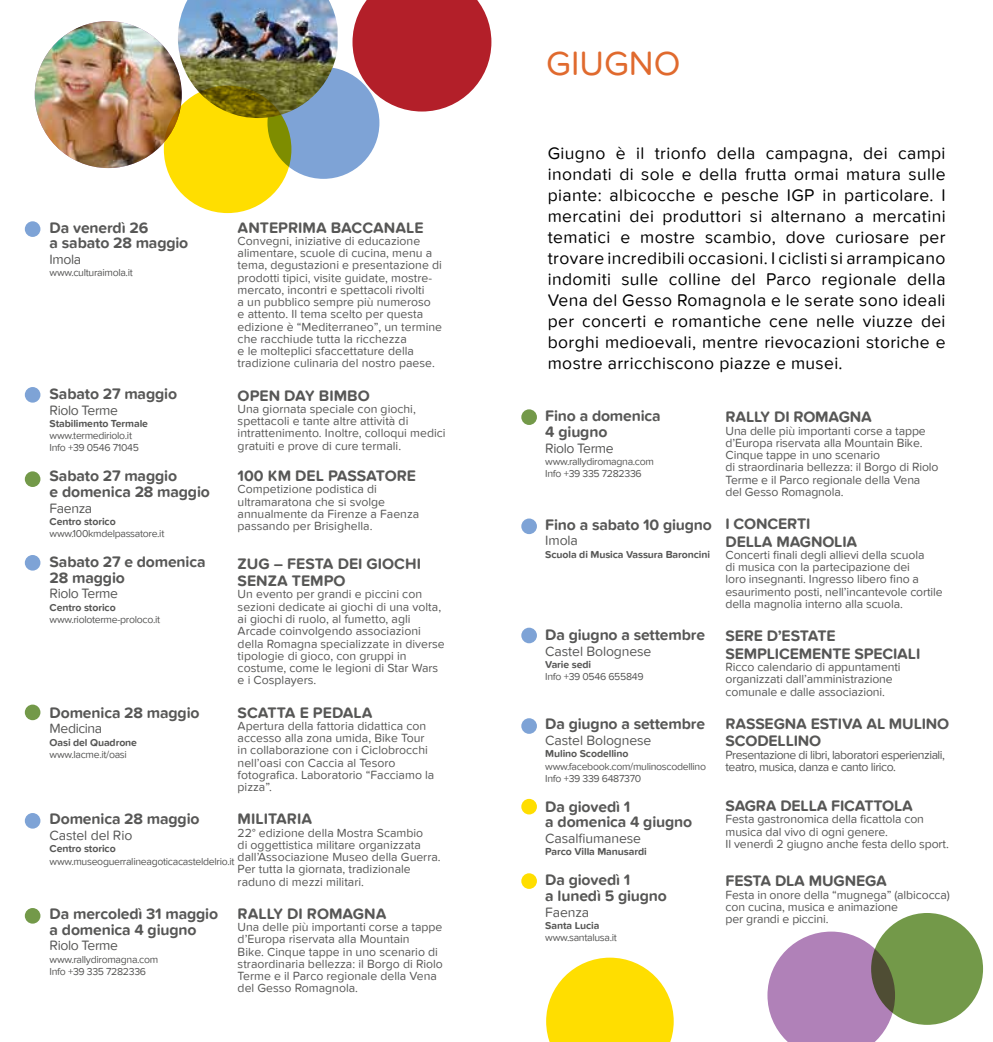
<style>
.page{position:relative;width:993px;height:1042px;background:#fff}
.page>*{position:absolute;margin:0;border:0;box-sizing:border-box;transform-origin:0 0}
.t1{font:35px "Proxima Nova Soft W03";color:#e06a2e}
.t2{font:17.5px/21px "Proxima Nova Soft W03";letter-spacing:.02em;color:#000;text-align:justify}
.t3{font:700 15.75px/15.8px "Proxima Nova Soft W03";letter-spacing:-.01em;color:#575756}
.t4{font:14px "Proxima Nova Soft W03";letter-spacing:-.01em;color:#575756}
.t5{font:14px "Proxima Nova Soft W03";letter-spacing:-.03em;color:#575756}
.t6{font:12.25px/12.2px "Proxima Nova Soft W03";color:#575756}
.t7{font:12.25px/12.2px "Proxima Nova Soft W03";letter-spacing:-.04em;color:#575756}
.t8{font:10.5px/12.2px "Proxima Nova Soft W03";letter-spacing:-.03em;color:#575756}
.t9{font:700 10.5px "Proxima Nova Soft W03";letter-spacing:-.01em;color:#575756}
</style>
<div class="page">
<div style="left:267px;top:67px;width:112px;height:112px;background:#7ea3d6;border-radius:50%"></div>
<img style="left:35px;top:21px;width:147px;height:147px;border-radius:73px">
<img style="left:178px;top:0;width:159px;height:118px">
<svg style="left:352px;top:0;width:139px;height:112px"></svg>
<svg style="left:164px;top:86px;width:127px;height:127px;fill:#ffde00"></svg>
<div style="left:870px;top:913px;width:112px;height:112px;background:#739949;border-radius:50%"></div>
<svg style="left:767px;top:931px;width:127px;height:111px"></svg>
<svg style="left:546px;top:957px;width:127px;height:85px"></svg>
<div style="left:25px;top:221px;width:15px;height:16px;background:#7ea3d6;border-radius:50%"></div>
<div style="left:25px;top:387px;width:15px;height:16px;background:#7ea3d6;border-radius:50%"></div>
<div style="left:25px;top:555px;width:15px;height:15px;background:#7ea3d6;border-radius:50%"></div>
<div style="left:25px;top:471px;width:15px;height:16px;background:#739949;border-radius:50%"></div>
<div style="left:25px;top:704px;width:15px;height:16px;background:#739949;border-radius:50%"></div>
<div style="left:25px;top:813px;width:15px;height:15px;background:#7ea3d6;border-radius:50%"></div>
<div style="left:25px;top:908px;width:15px;height:15px;background:#739949;border-radius:50%"></div>
<div style="left:521px;top:409px;width:15px;height:16px;background:#739949;border-radius:50%"></div>
<div style="left:521px;top:628px;width:15px;height:15px;background:#7ea3d6;border-radius:50%"></div>
<div style="left:521px;top:518px;width:15px;height:16px;background:#7ea3d6;border-radius:50%"></div>
<div style="left:521px;top:718px;width:15px;height:16px;background:#7ea3d6;border-radius:50%"></div>
<div style="left:521px;top:799px;width:15px;height:15px;background:#ffde00;border-radius:50%"></div>
<div style="left:521px;top:873px;width:15px;height:16px;background:#ffde00;border-radius:50%"></div>
<p class="t3" style="left:50px;top:219px;width:140px">Da venerdì 26<br>a sabato 28 maggio</p>
<p class="t4" style="left:50px;top:252px;width:33px">Imola</p>
<p class="t8" style="left:50px;top:267px;width:85px">www.culturaimola.it</p>
<p class="t3" style="left:237px;top:219px;width:187px">ANTEPRIMA BACCANALE</p>
<p class="t6" style="left:237px;top:234px;width:206px">Convegni, iniziative di educazione alimentare, scuole di cucina, menu a tema, degustazioni e presentazione di prodotti tipici, visite guidate, mostre&shy;mercato, incontri e spettacoli rivolti<br>a un pubblico sempre più numeroso<br>e attento. Il tema scelto per questa edizione è “Mediterraneo”, un termine che racchiude tutta la ricchezza<br>e le molteplici sfaccettature della tradizione culinaria del nostro paese.</p>
<p class="t3" style="left:237px;top:387px;width:133px">OPEN DAY BIMBO</p>
<p class="t6" style="left:237px;top:402px;width:209px">Una giornata speciale con giochi, spettacoli e tante altre attività di intrattenimento. Inoltre, colloqui medici gratuiti e prove di cure termali.</p>
<p class="t3" style="left:237px;top:468px;width:180px">100 KM DEL PASSATORE</p>
<p class="t6" style="left:237px;top:483px;width:183px">Competizione podistica di ultramaratona che si svolge annualmente da Firenze a Faenza passando per Brisighella.</p>
<p class="t3" style="left:237px;top:554px;width:185px;line-height:17.5px">ZUG – FESTA DEI GIOCHI<br>SENZA TEMPO</p>
<p class="t6" style="left:237px;top:588px;width:208px">Un evento per grandi e piccini con sezioni dedicate ai giochi di una volta, ai giochi di ruolo, al fumetto, agli Arcade coinvolgendo associazioni della Romagna specializzate in diverse tipologie di gioco, con gruppi in costume, come le legioni di Star Wars e i Cosplayers.</p>
<p class="t3" style="left:237px;top:704px;width:136px">SCATTA E PEDALA</p>
<p class="t6" style="left:237px;top:719px;width:198px">Apertura della fattoria didattica con accesso alla zona umida, Bike Tour in collaborazione con i Ciclobrocchi nell’oasi con Caccia al Tesoro fotografica. Laboratorio “Facciamo la pizza”.</p>
<p class="t3" style="left:237px;top:811px;width:76px">MILITARIA</p>
<p class="t6" style="left:237px;top:826px;width:204px">22° edizione della Mostra Scambio<br>di oggettistica militare organizzata dall’Associazione Museo della Guerra.<br>Per tutta la giornata, tradizionale raduno di mezzi militari.</p>
<p class="t3" style="left:237px;top:905px;width:150px">RALLY DI ROMAGNA</p>
<p class="t6" style="left:237px;top:920px;width:207px">Una delle più importanti corse a tappe d’Europa riservata alla Mountain<br>Bike. Cinque tappe in uno scenario di straordinaria bellezza: il Borgo di Riolo Terme e il Parco regionale della Vena del Gesso Romagnola.</p>
<p class="t3" style="left:50px;top:385px;width:129px">Sabato 27 maggio</p>
<p class="t5" style="left:50px;top:402px;width:70px">Riolo Terme</p>
<p class="t9" style="left:50px;top:417px;width:100px">Stabilimento Termale</p>
<p class="t8" style="left:50px;top:429px;width:91px">www.termediriolo.it<br>Info +39 0546 71045</p>
<p class="t3" style="left:50px;top:468px;width:162px">Sabato 27 maggio<br>e domenica 28 maggio</p>
<p class="t4" style="left:50px;top:500px;width:44px">Faenza</p>
<p class="t9" style="left:50px;top:515px;width:68px">Centro storico</p>
<p class="t8" style="left:50px;top:527px;width:116px">www.100kmdelpassatore.it</p>
<p class="t3" style="left:50px;top:553px;width:157px">Sabato 27 e domenica<br>28 maggio</p>
<p class="t5" style="left:50px;top:586px;width:70px">Riolo Terme</p>
<p class="t9" style="left:50px;top:601px;width:68px">Centro storico</p>
<p class="t8" style="left:50px;top:613px;width:112px">www.rioloterme-proloco.it</p>
<p class="t3" style="left:50px;top:704px;width:151px">Domenica 28 maggio</p>
<p class="t5" style="left:50px;top:721px;width:54px">Medicina</p>
<p class="t9" style="left:50px;top:736px;width:89px">Oasi del Quadrone</p>
<p class="t8" style="left:50px;top:748px;width:79px">www.lacme.it/oasi</p>
<p class="t3" style="left:50px;top:811px;width:151px">Domenica 28 maggio</p>
<p class="t4" style="left:50px;top:827px;width:84px">Castel del Rio</p>
<p class="t9" style="left:50px;top:843px;width:68px">Centro storico</p>
<p class="t8" style="left:50px;top:855px;width:186px">www.museoguerralineagoticacasteldelrio.it</p>
<p class="t3" style="left:50px;top:905px;width:170px">Da mercoledì 31 maggio a domenica 4 giugno</p>
<p class="t5" style="left:50px;top:938px;width:70px">Riolo Terme</p>
<p class="t8" style="left:50px;top:953px;width:110px">www.rallydiromagna.com<br>Info +39 335 7282336</p>
<h1 class="t1" style="left:546px;top:44px;width:136px">GIUGNO</h1>
<p class="t2" style="left:547px;top:142px;width:399px">Giugno è il trionfo della campagna, dei campi inondati di sole e della frutta ormai matura sulle piante: albicocche e pesche IGP in particolare. I mercatini dei produttori si alternano a mercatini tematici e mostre scambio, dove curiosare per trovare incredibili occasioni. I ciclisti si arrampicano indomiti sulle colline del Parco regionale della Vena del Gesso Romagnola e le serate sono ideali per concerti e romantiche cene nelle viuzze dei borghi medioevali, mentre rievocazioni storiche e mostre arricchiscono piazze e musei.</p>
<p class="t3" style="left:725px;top:409px;width:148px">RALLY DI ROMAGNA</p>
<p class="t6" style="left:725px;top:424px;width:214px">Una delle più importanti corse a tappe d’Europa riservata alla Mountain Bike.<br>Cinque tappe in uno scenario<br>di straordinaria bellezza: il Borgo di Riolo Terme e il Parco regionale della Vena del Gesso Romagnola.</p>
<p class="t3" style="left:725px;top:515px;width:133px;line-height:17.5px">I CONCERTI<br>DELLA MAGNOLIA</p>
<p class="t6" style="left:725px;top:548px;width:219px">Concerti finali degli allievi della scuola<br>di musica con la partecipazione dei<br>loro insegnanti. Ingresso libero fino a esaurimento posti, nell’incantevole cortile della magnolia interno alla scuola.</p>
<p class="t3" style="left:725px;top:627px;width:196px;line-height:17.5px">SERE D’ESTATE<br>SEMPLICEMENTE SPECIALI</p>
<p class="t6" style="left:725px;top:660px;width:176px">Ricco calendario di appuntamenti organizzati dall’amministrazione comunale e dalle associazioni.</p>
<p class="t3" style="left:725px;top:714px;width:225px;line-height:17.5px">RASSEGNA ESTIVA AL MULINO<br>SCODELLINO</p>
<p class="t7" style="left:725px;top:748px;width:221px">Presentazione di libri, laboratori esperienziali, teatro, musica, danza e canto lirico.</p>
<p class="t3" style="left:725px;top:797px;width:189px">SAGRA DELLA FICATTOLA</p>
<p class="t6" style="left:725px;top:813px;width:225px">Festa gastronomica della ficattola con musica dal vivo di ogni genere.<br>Il venerdì 2 giugno anche festa dello sport.</p>
<p class="t3" style="left:725px;top:873px;width:163px">FESTA DLA MUGNEGA</p>
<p class="t6" style="left:725px;top:888px;width:226px">Festa in onore della “mugnega” (albicocca) con cucina, musica e animazione<br>per grandi e piccini.</p>
<p class="t3" style="left:545px;top:408px;width:117px">Fino a domenica<br>4 giugno</p>
<p class="t5" style="left:545px;top:440px;width:70px">Riolo Terme</p>
<p class="t8" style="left:545px;top:455px;width:110px">www.rallydiromagna.com<br>Info +39 335 7282336</p>
<p class="t3" style="left:545px;top:516px;width:168px">Fino a sabato 10 giugno</p>
<p class="t4" style="left:545px;top:533px;width:34px">Imola</p>
<p class="t9" style="left:545px;top:548px;width:166px">Scuola di Musica Vassura Baroncini</p>
<p class="t3" style="left:545px;top:626px;width:161px">Da giugno a settembre</p>
<p class="t4" style="left:545px;top:643px;width:108px">Castel Bolognese</p>
<p class="t9" style="left:545px;top:658px;width:47px">Varie sedi</p>
<p class="t8" style="left:545px;top:670px;width:100px">Info +39 0546 655849</p>
<p class="t3" style="left:545px;top:716px;width:161px">Da giugno a settembre</p>
<p class="t4" style="left:545px;top:732px;width:108px">Castel Bolognese</p>
<p class="t9" style="left:545px;top:748px;width:85px">Mulino Scodellino</p>
<p class="t8" style="left:545px;top:760px;width:162px">www.facebook.com/mulinoscodellino<br>Info +39 339 6487370</p>
<p class="t3" style="left:545px;top:798px;width:148px">Da giovedì 1<br>a domenica 4 giugno</p>
<p class="t4" style="left:545px;top:830px;width:97px">Casalfiumanese</p>
<p class="t9" style="left:545px;top:846px;width:103px">Parco Villa Manusardi</p>
<p class="t3" style="left:545px;top:871px;width:123px">Da giovedì 1<br>a lunedì 5 giugno</p>
<p class="t4" style="left:545px;top:904px;width:45px">Faenza</p>
<p class="t9" style="left:545px;top:919px;width:56px">Santa Lucia</p>
<p class="t8" style="left:545px;top:931px;width:73px">www.santalusa.it</p>
</div>
